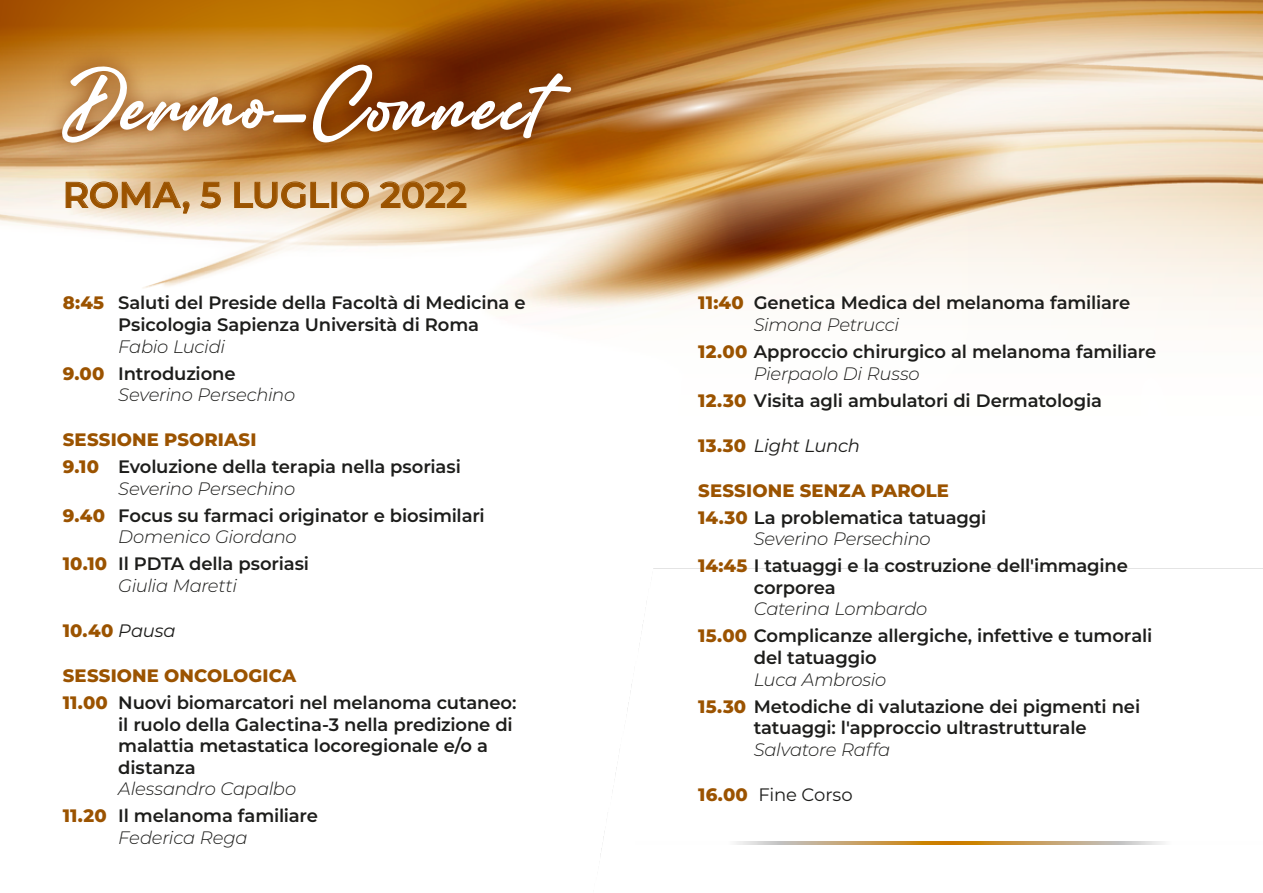
<style>
.page{position:relative;width:1263px;height:893px;background:#fff}
.page>*{position:absolute;margin:0;border:0;box-sizing:border-box;transform-origin:0 0}
.t1{font:75px "Amertha PERSONALUSEONLY";letter-spacing:.04em;color:#fff}
.t2{font:600 36px "Montserrat";letter-spacing:-.01em;color:#9b5300}
.t3{font:600 18px/27px "Montserrat";letter-spacing:-.01em;color:#1d1d1b}
.t4{font:italic 300 18px "Montserrat";letter-spacing:-.015em;color:#1d1d1b}
.t5{font:800 18px/27px "Montserrat";letter-spacing:.01em;color:#9b5300}
.t6{font:italic 18px "Montserrat";letter-spacing:-.02em;color:#1d1d1b}
.t7{font:18px "Montserrat";letter-spacing:-.01em;color:#1d1d1b}
.s1{font-weight:800;color:#9b5300}
.s2{font-weight:300;font-style:italic}
.s3{font-weight:400;font-style:italic;color:#1d1d1b}
.s4{font-weight:800;font-style:normal;color:#9b5300}
.s5{font-weight:600;color:#1d1d1b}
</style>
<div class="page">
<img style="left:0;top:0;width:1263px;height:856px">
<img style="left:36px;top:36px;width:562px;height:156px">
<svg style="left:66px;top:182px;width:123px;height:31px;background:#dfc29d"></svg>
<svg style="left:200px;top:182px;width:21px;height:26px"></svg>
<svg style="left:234px;top:182px;width:95px;height:26px;background:#ddbe96"></svg>
<div style="left:332px;top:182px;width:5px;height:26px;border:1px solid #9b5300"></div>
<svg style="left:341px;top:182px;width:28px;height:26px"></svg>
<svg style="left:380px;top:182px;width:86px;height:26px;background:#d6ac75"></svg>
<svg style="left:635px;top:841px;width:628px;height:3px"></svg>
<h1 class="t1" style="left:63px;top:41px;width:486px">Dermo-Connect</h1>
<h2 class="t2" style="left:63px;top:169px;width:406px">ROMA, 5 LUGLIO 2022</h2>
<p class="t3" style="left:63px;top:291px;width:464px;line-height:21.6px;text-align:center"><span class="s1">8:45</span> Saluti del Preside della Facoltà di Medicina e<br>Psicologia Sapienza Università di Roma</p>
<p class="t3" style="left:63px;top:332px;width:174px;text-indent:55px"><span class="s2">Fabio Lucidi<br></span><span class="s1">9.00</span> Introduzione</p>
<p class="t4" style="left:118px;top:383px;width:178px">Severino Persechino</p>
<p class="t3" style="left:63px;top:425px;width:400px"><span class="s1">SESSIONE PSORIASI<br>9.10</span> Evoluzione della terapia nella psoriasi</p>
<p class="t3" style="left:63px;top:474px;width:423px;text-indent:55px"><span class="s2">Severino Persechino<br></span><span class="s1">9.40</span> Focus su farmaci originator e biosimilari</p>
<p class="t3" style="left:63px;top:523px;width:248px;text-indent:55px"><span class="s2">Domenico Giordano<br></span><span class="s1">10.10</span> Il PDTA della psoriasi</p>
<p class="t4" style="left:118px;top:573px;width:120px">Giulia Maretti</p>
<p class="t5" style="left:63px;top:616px;width:114px">10.40 <span class="s3">Pausa</span></p>
<p class="t3" style="left:63px;top:661px;width:455px"><span class="s1">SESSIONE ONCOLOGICA<br>11.00</span> Nuovi biomarcatori nel melanoma cutaneo:</p>
<p class="t3" style="left:118px;top:713px;width:396px;line-height:21.6px">il ruolo della Galectina-3 nella predizione di malattia metastatica locoregionale e/o a distanza</p>
<p class="t3" style="left:63px;top:775px;width:257px;text-indent:55px"><span class="s2">Alessandro Capalbo<br></span><span class="s1">11.20</span> Il melanoma familiare</p>
<p class="t4" style="left:118px;top:825px;width:131px">Federica Rega</p>
<p class="t3" style="left:754px;top:291px;width:378px;line-height:21.6px;text-indent:-55px"><span class="s1">11:40</span> Genetica Medica del melanoma familiare<br><span class="s2">Simona Petrucci</span></p>
<p class="t3" style="left:754px;top:340px;width:404px;line-height:21.6px;text-indent:-55px"><span class="s1">12.00</span> Approccio chirurgico al melanoma familiare<br><span class="s2">Pierpaolo Di Russo</span></p>
<p class="t3" style="left:698px;top:386px;width:405px"><span class="s1">12.30</span> Visita agli ambulatori di Dermatologia</p>
<p class="t6" style="left:698px;top:433px;width:163px"><span class="s4">13.30</span> Light Lunch</p>
<p class="t5" style="left:698px;top:476px;width:290px">SESSIONE SENZA PAROLE<br>14.30 <span class="s5">La problematica tatuaggi</span></p>
<p class="t3" style="left:698px;top:524px;width:431px;text-indent:55px"><span class="s2">Severino Persechino<br></span><span class="s1">14:45</span> I tatuaggi e la costruzione dell'immagine</p>
<p class="t3" style="left:754px;top:573px;width:84px">corporea</p>
<p class="t3" style="left:698px;top:595px;width:455px;text-indent:55px"><span class="s2">Caterina Lombardo<br></span><span class="s1">15.00</span> Complicanze allergiche, infettive e tumorali</p>
<p class="t3" style="left:754px;top:643px;width:124px">del tatuaggio</p>
<p class="t3" style="left:698px;top:665px;width:443px;text-indent:55px"><span class="s2">Luca Ambrosio<br></span><span class="s1">15.30</span> Metodiche di valutazione dei pigmenti nei</p>
<p class="t3" style="left:754px;top:713px;width:334px">tatuaggi: l'approccio ultrastrutturale</p>
<p class="t4" style="left:754px;top:737px;width:138px">Salvatore Raffa</p>
<p class="t7" style="left:698px;top:782px;width:156px"><span class="s1">16.00</span> Fine Corso</p>
</div>
